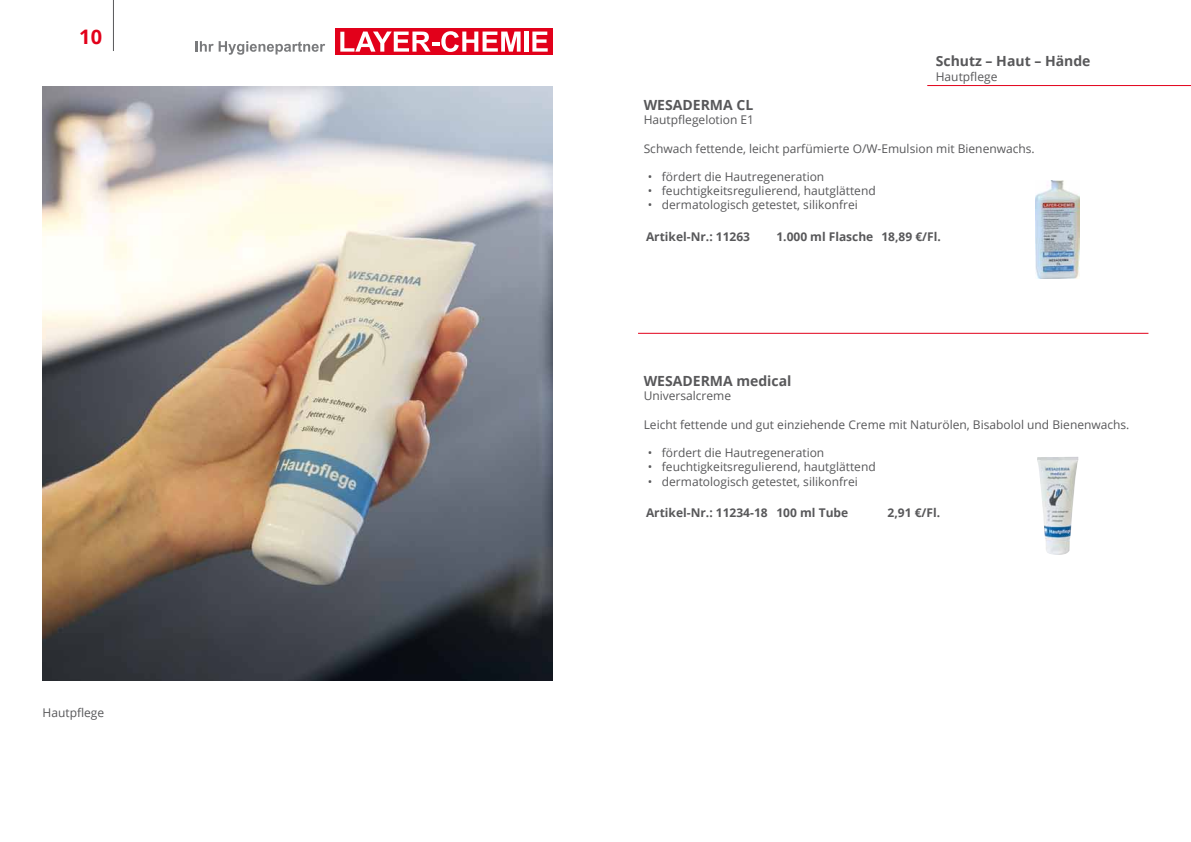
<style>
.page{position:relative;width:1191px;height:842px;background:#fff}
.page>*{position:absolute;margin:0;border:0;box-sizing:border-box;transform-origin:0 0}
.t1{font:700 20px "Open Sans";color:#e2001a}
.t2{font:700 14px "Open Sans";color:#58585a}
.t3{font:12px "Open Sans";color:#58585a}
.t4{font:700 12px "Open Sans";color:#58585a}
</style>
<div class="page">
<hr style="left:113px;top:0;width:1px;height:51px;background:#58585a">
<div style="left:335px;top:28px;width:218px;height:27px;background:#e2001a"></div>
<svg style="left:340px;top:31px;width:180px;height:21px"></svg>
<hr style="left:524px;top:32px;width:4px;height:20px;background:#fff">
<svg style="left:532px;top:32px;width:15px;height:20px"></svg>
<svg style="left:196px;top:41px;width:129px;height:14px"></svg>
<img style="left:43px;top:86px;width:510px;height:595px">
<hr style="left:927px;top:85px;width:264px;height:1px;background:#e2001a">
<img style="left:1035px;top:180px;width:44px;height:99px">
<hr style="left:638px;top:333px;width:510px;height:1px;background:#e2001a">
<img style="left:1037px;top:457px;width:41px;height:98px">
<h1 class="t1" style="left:79px;top:22px;width:24px">10</h1>
<p class="t3" style="left:43px;top:704px;width:63px">Hautpflege</p>
<p class="t2" style="left:935px;top:51px;width:156px">Schutz – Haut – Hände</p>
<p class="t3" style="left:935px;top:68px;width:63px">Hautpflege</p>
<p class="t2" style="left:643px;top:95px;width:111px">WESADERMA CL</p>
<p class="t3" style="left:643px;top:112px;width:112px">Hautpflegelotion E1</p>
<p class="t3" style="left:643px;top:141px;width:392px">Schwach fettende, leicht parfümierte O/W-Emulsion mit Bienenwachs.</p>
<p class="t3" style="left:647px;top:168px;width:178px">• fördert die Hautregeneration</p>
<p class="t3" style="left:647px;top:182px;width:229px">• feuchtigkeitsregulierend, hautglättend</p>
<p class="t3" style="left:647px;top:197px;width:212px">• dermatologisch getestet, silikonfrei</p>
<p class="t4" style="left:646px;top:228px;width:106px">Artikel-Nr.: 11263</p>
<p class="t4" style="left:776px;top:228px;width:166px">1.000 ml Flasche 18,89 €/Fl.</p>
<p class="t2" style="left:643px;top:371px;width:149px">WESADERMA medical</p>
<p class="t3" style="left:643px;top:388px;width:89px">Universalcreme</p>
<p class="t3" style="left:643px;top:416px;width:487px">Leicht fettende und gut einziehende Creme mit Naturölen, Bisabolol und Bienenwachs.</p>
<p class="t3" style="left:647px;top:444px;width:178px">• fördert die Hautregeneration</p>
<p class="t3" style="left:647px;top:459px;width:229px">• feuchtigkeitsregulierend, hautglättend</p>
<p class="t3" style="left:647px;top:473px;width:212px">• dermatologisch getestet, silikonfrei</p>
<p class="t4" style="left:646px;top:504px;width:204px">Artikel-Nr.: 11234-18 100 ml Tube</p>
<p class="t4" style="left:887px;top:504px;width:54px">2,91 €/Fl.</p>
</div>
